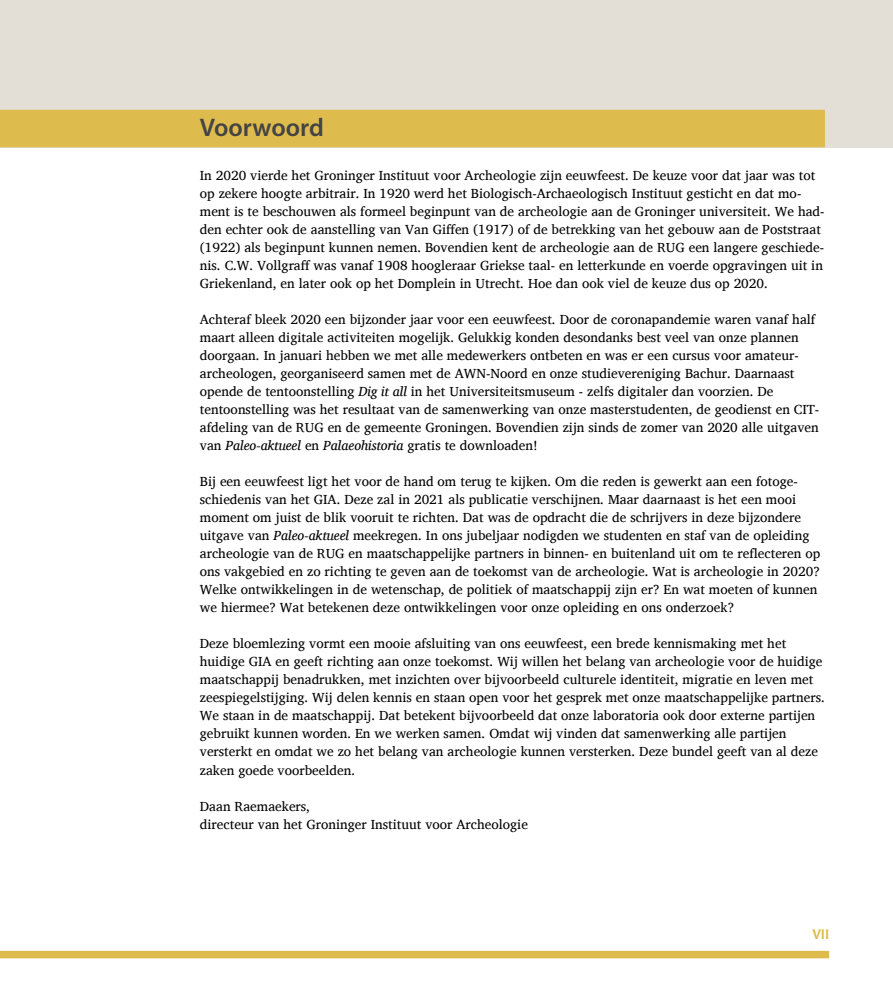
<style>
.page{position:relative;width:893px;height:1000px;background:#fff}
.page>*{position:absolute;margin:0;border:0;box-sizing:border-box;transform-origin:0 0}
.t1{font:600 25.5px "Myriad Pro";color:#454444}
.t2{font:700 15px "Candara";color:#debb4d}
.t3{font:13.5px/18px "Charis SIL";color:#000}
.s1{font-style:italic}
</style>
<div class="page">
<div style="left:0;top:950px;width:829px;height:8px;background:#debb4d"></div>
<div style="left:0;top:0;width:893px;height:147px;background:#e3ded6"></div>
<div style="left:0;top:110px;width:825px;height:37px;background:#debb4d"></div>
<h1 class="t1" style="left:200px;top:111px;width:125px">Voorwoord</h1>
<p class="t3" style="left:200px;top:166px;width:626px">In 2020 vierde het Groninger Instituut voor Archeologie zijn eeuwfeest. De keuze voor dat jaar was tot op zekere hoogte arbitrair. In 1920 werd het Biologisch-Archaeologisch Instituut gesticht en dat mo&shy;ment is te beschouwen als formeel beginpunt van de archeologie aan de Groninger universiteit. We had&shy;den echter ook de aanstelling van Van Giffen (1917) of de betrekking van het gebouw aan de Poststraat (1922) als beginpunt kunnen nemen. Bovendien kent de archeologie aan de RUG een langere geschiede&shy;nis. C.W. Vollgraff was vanaf 1908 hoogleraar Griekse taal- en letterkunde en voerde opgravingen uit in Griekenland, en later ook op het Domplein in Utrecht. Hoe dan ook viel de keuze dus op 2020.</p>
<p class="t3" style="left:200px;top:310px;width:621px">Achteraf bleek 2020 een bijzonder jaar voor een eeuwfeest. Door de coronapandemie waren vanaf half maart alleen digitale activiteiten mogelijk. Gelukkig konden desondanks best veel van onze plannen doorgaan. In januari hebben we met alle medewerkers ontbeten en was er een cursus voor amateur&shy;archeologen, georganiseerd samen met de AWN-Noord en onze studievereniging Bachur. Daarnaast opende de tentoonstelling <span class="s1">Dig it all</span> in het Universiteitsmuseum - zelfs digitaler dan voorzien. De tentoonstelling was het resultaat van de samenwerking van onze masterstudenten, de geodienst en CIT&shy;afdeling van de RUG en de gemeente Groningen. Bovendien zijn sinds de zomer van 2020 alle uitgaven van <span class="s1">Paleo-aktueel</span> en <span class="s1">Palaeohistoria</span> gratis te downloaden!</p>
<p class="t3" style="left:200px;top:472px;width:622px">Bij een eeuwfeest ligt het voor de hand om terug te kijken. Om die reden is gewerkt aan een fotoge&shy;schiedenis van het GIA. Deze zal in 2021 als publicatie verschijnen. Maar daarnaast is het een mooi moment om juist de blik vooruit te richten. Dat was de opdracht die de schrijvers in deze bijzondere uitgave van <span class="s1">Paleo-aktueel</span> meekregen. In ons jubeljaar nodigden we studenten en staf van de opleiding archeologie van de RUG en maatschappelijke partners in binnen- en buitenland uit om te reflecteren op ons vakgebied en zo richting te geven aan de toekomst van de archeologie. Wat is archeologie in 2020?<br>Welke ontwikkelingen in de wetenschap, de politiek of maatschappij zijn er? En wat moeten of kunnen we hiermee? Wat betekenen deze ontwikkelingen voor onze opleiding en ons onderzoek?</p>
<p class="t3" style="left:200px;top:634px;width:627px">Deze bloemlezing vormt een mooie afsluiting van ons eeuwfeest, een brede kennismaking met het huidige GIA en geeft richting aan onze toekomst. Wij willen het belang van archeologie voor de huidige maatschappij benadrukken, met inzichten over bijvoorbeeld culturele identiteit, migratie en leven met zeespiegelstijging. Wij delen kennis en staan open voor het gesprek met onze maatschappelijke partners.<br>We staan in de maatschappij. Dat betekent bijvoorbeeld dat onze laboratoria ook door externe partijen gebruikt kunnen worden. En we werken samen. Omdat wij vinden dat samenwerking alle partijen versterkt en omdat we zo het belang van archeologie kunnen versterken. Deze bundel geeft van al deze zaken goede voorbeelden.</p>
<p class="t3" style="left:200px;top:796px;width:330px">Daan Raemaekers,<br>directeur van het Groninger Instituut voor Archeologie</p>
<p class="t2" style="left:812px;top:924px;width:18px">VII</p>
</div>
